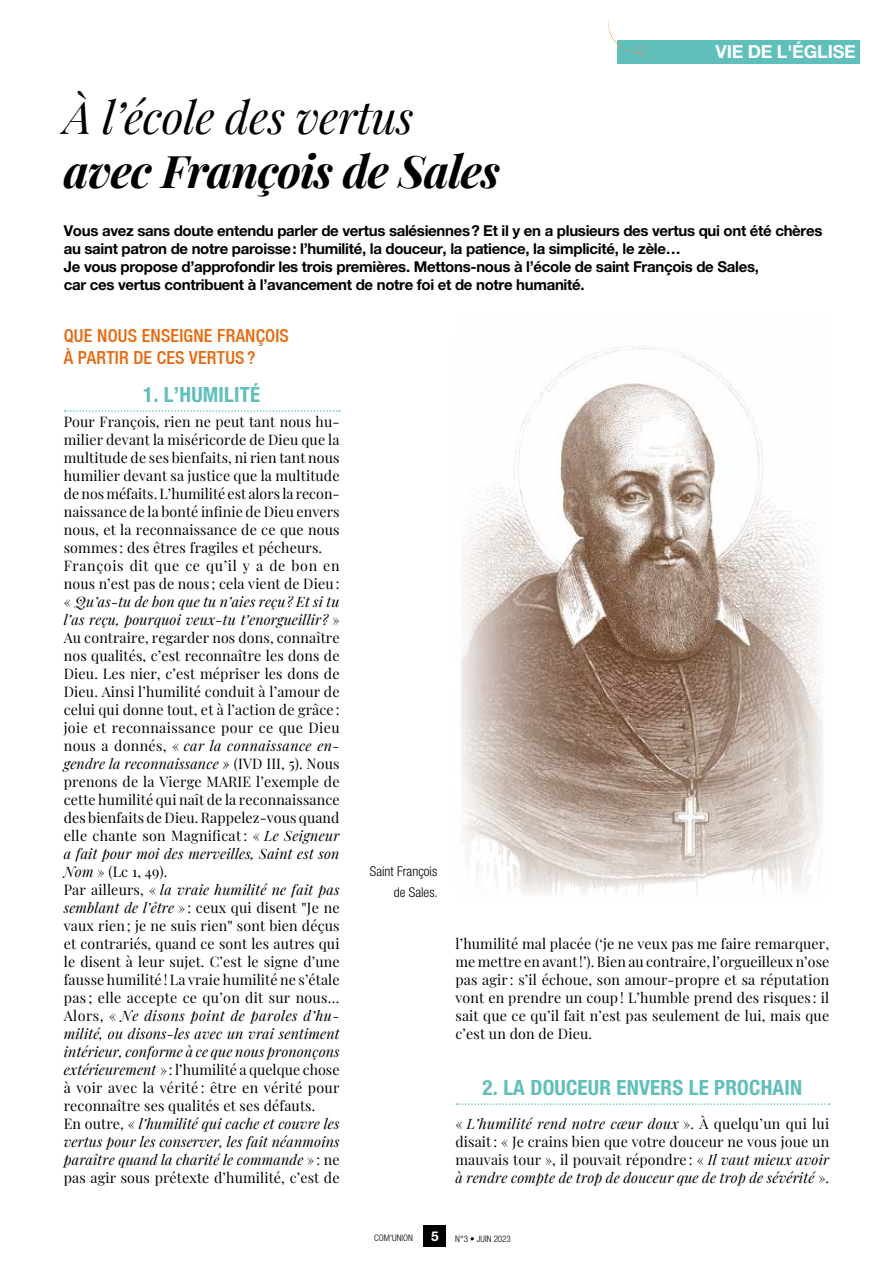
<style>
.page{position:relative;width:893px;height:1263px;background:#fff}
.page>*{position:absolute;margin:0;border:0;box-sizing:border-box;transform-origin:0 0}
.t1{font:italic 700 45px "Playfair Display";letter-spacing:-.02em;color:#000}
.t2{font:italic 45px "Playfair Display";letter-spacing:-.01em;color:#000}
.t3{font:700 condensed 21px "Helvetica Neue LT Std";letter-spacing:.01em;color:#5ebfbb}
.t4{font:500 condensed 18px/21.6px "Helvetica Neue";letter-spacing:.01em;color:#ec6608}
.t5{font:700 18px "Helvetica Neue LT Std";letter-spacing:-.01em;color:#fff}
.t6{font:700 15px/18px "Helvetica Neue LT Std";letter-spacing:-.02em;color:#000}
.t7{font:14.25px/18px "Playfair Display";letter-spacing:.01em;color:#000;text-align:justify}
.t8{font:300 condensed 13.5px/20.4px "Helvetica Neue LT Std";color:#000;text-align:right}
.t9{font:300 condensed 9px "Helvetica Neue LT Std";color:#000}
.s1{font-style:italic}
.s2{font-family:"Adobe Caslon Pro"}
.s3{font-weight:700;font-stretch:normal;font-size:13.5px;color:#fff}
</style>
<div class="page">
<div style="left:618px;top:40px;width:242px;height:24px;background:#5ebfbb"></div>
<svg style="left:608px;top:19px;width:53px;height:41px"></svg>
<svg style="left:65px;top:410px;width:275px;height:2px"></svg>
<svg style="left:456px;top:1103px;width:373px;height:2px"></svg>
<img style="left:461px;top:346px;width:362px;height:549px">
<div style="left:424px;top:1226px;width:22px;height:21px;background:#000"></div>
<p class="t5" style="left:715px;top:41px;width:142px">VIE DE L'ÉGLISE</p>
<h1 class="t2" style="left:64px;top:82px;width:351px">À l’école des vertus</h1>
<h1 class="t1" style="left:64px;top:135px;width:438px">avec François de Sales</h1>
<p class="t6" style="left:64px;top:221px;width:760px">Vous avez sans doute entendu parler de vertus salésiennes? Et il y en a plusieurs des vertus qui ont été chères au saint patron de notre paroisse: l’humilité, la douceur, la patience, la simplicité, le zèle…<br>Je vous propose d’approfondir les trois premières. Mettons-nous à l’école de saint François de Sales,<br>car ces vertus contribuent à l’avancement de notre foi et de notre humanité.</p>
<p class="t4" style="left:64px;top:325px;width:227px">QUE NOUS ENSEIGNE FRANÇOIS<br>À PARTIR DE CES VERTUS ?</p>
<h2 class="t3" style="left:143px;top:382px;width:119px">1. L’HUMILITÉ</h2>
<p class="t7" style="left:64px;top:412px;width:277px;text-align:left">Pour François, rien ne peut tant nous hu&shy;milier devant la miséricorde de Dieu que la multitude de ses bienfaits, ni rien tant nous humilier devant sa justice que la multitude de nos méfaits. L’humilité est alors la recon&shy;naissance de la bonté infinie de Dieu envers nous, et la reconnaissance de ce que nous sommes : des êtres fragiles et pécheurs.<br>François dit que ce qu’il y a de bon en nous n’est pas de nous ; cela vient de Dieu: « <span class="s1">Qu’as-tu de bon que tu n’aies reçu ? Et si tu l’as reçu, pourquoi veux-tu t’enorgueillir ?</span> » Au contraire, regarder nos dons, connaître nos qualités, c’est reconnaître les dons de Dieu. Les nier, c’est mépriser les dons de Dieu. Ainsi l’humilité conduit à l’amour de celui qui donne tout, et à l’action de grâce : joie et reconnaissance pour ce que Dieu nous a donnés, « <span class="s1">car la connaissance en&shy;gendre la reconnaissance »</span> (IVD III, 5). Nous prenons de la Vierge MARIE l’exemple de cette humilité qui naît de la reconnaissance des bienfaits de Dieu. Rappelez-vous quand elle chante son Magnificat : « <span class="s1">Le Seigneur a fait pour moi des merveilles, Saint est son Nom</span> » (Lc 1, 49).<br>Par ailleurs, « <span class="s1">la vraie humilité ne fait pas semblant de l’être</span> » : ceux qui disent <span class="s2">"</span>Je ne vaux rien; je ne suis rien<span class="s2">"</span> sont bien déçus et contrariés, quand ce sont les autres qui le disent à leur sujet. C’est le signe d’une fausse humilité ! La vraie humilité ne s’étale pas ; elle accepte ce qu’on dit sur nous… Alors, « <span class="s1">Ne disons point de paroles d’hu&shy;milité, ou disons-les avec un vrai sentiment intérieur, conforme à ce que nous prononçons extérieurement</span> » : l’humilité a quelque chose à voir avec la vérité : être en vérité pour reconnaître ses qualités et ses défauts.<br>En outre, « <span class="s1">l’humilité qui cache et couvre les vertus pour les conserver, les fait néanmoins paraître quand la charité le commande</span> » : ne pas agir sous prétexte d’humilité, c’est de</p>
<p class="t8" style="left:370px;top:861px;width:69px">Saint François de Sales.</p>
<p class="t7" style="left:455px;top:934px;width:375px">l’humilité mal placée (‘je ne veux pas me faire remarquer, me mettre en avant!’). Bien au contraire, l’orgueilleux n’ose pas agir : s’il échoue, son amour-propre et sa réputation vont en prendre un coup! L’humble prend des risques : il sait que ce qu’il fait n’est pas seulement de lui, mais que c’est un don de Dieu.</p>
<h2 class="t3" style="left:483px;top:1075px;width:311px">2. LA DOUCEUR ENVERS LE PROCHAIN</h2>
<p class="t7" style="left:455px;top:1114px;width:375px">« <span class="s1">L’humilité rend notre cœur doux</span> ». À quelqu’un qui lui disait: « Je crains bien que votre douceur ne vous joue un mauvais tour », il pouvait répondre : « <span class="s1">Il vaut mieux avoir à rendre compte de trop de douceur que de trop de sévérité</span> ».</p>
<p class="t9" style="left:374px;top:1233px;width:40px">COM'UNION</p>
<p class="t9" style="left:431px;top:1233px;width:81px"><span class="s3">5</span> N°3 • Juin 2023</p>
</div>
